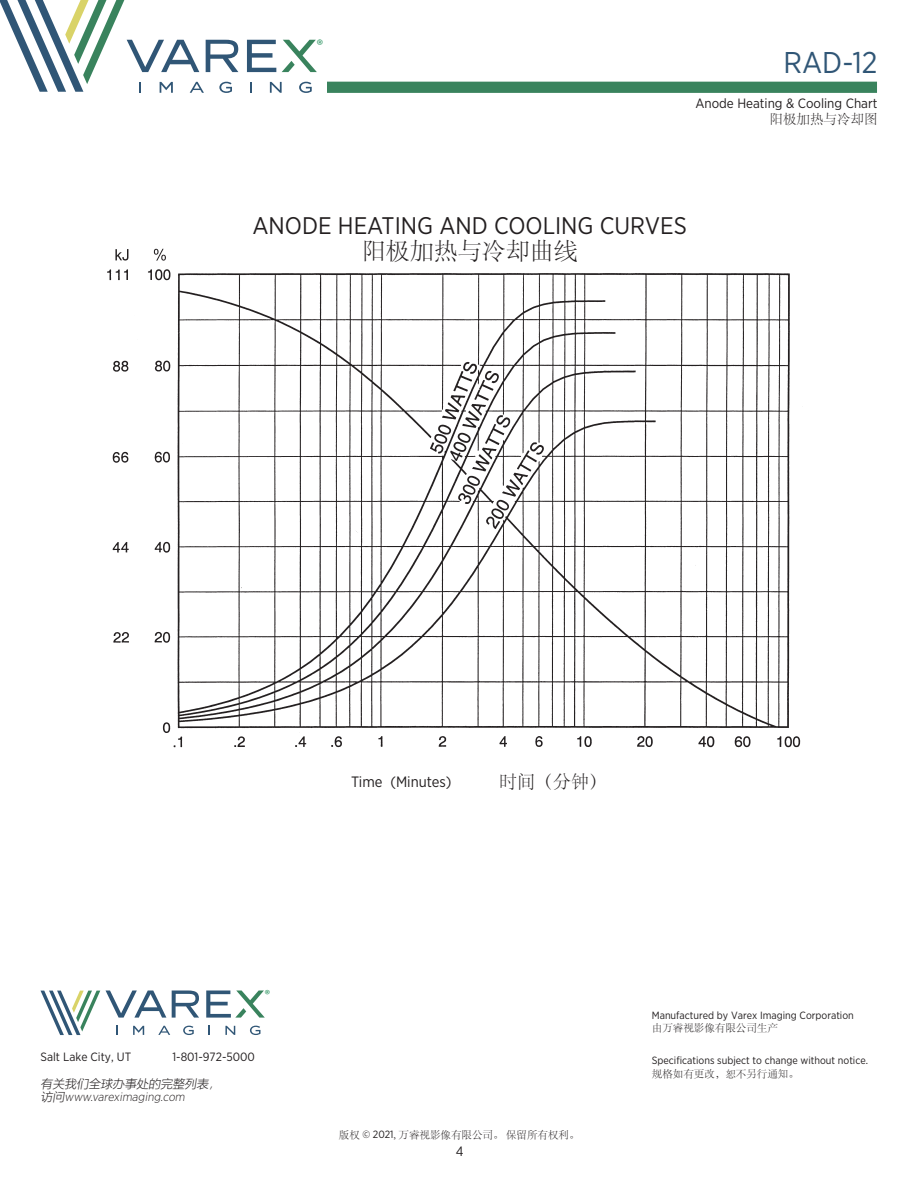
<style>
.page{position:relative;width:918px;height:1188px;background:#fff}
.page>*{position:absolute;margin:0;border:0;box-sizing:border-box;transform-origin:0 0}
.t1{font:30px "Gotham Narrow";color:#305676}
.t2{font:24px "Gotham Narrow";color:#231f20}
.t3{font:24px "ST Song";color:#231f20}
.t4{font:18px "ST Song";color:#231f20}
.t5{font:15px "Gotham Narrow";color:#231f20}
.t6{font:13.5px "Gotham Narrow";color:#231f20}
.t7{font:13.5px "ST Song";color:#231f20}
.t8{font:12.3px "Neutraface Text Book Alt";color:#0a8348}
.t9{font:12px "Gotham Narrow";color:#231f20}
.t10{font:italic 300 12px "Gotham Narrow";color:#231f20}
.t11{font:italic 12px "Microsoft Ya Hei UI Light";color:#231f20}
.t12{font:10.5px "Gotham Narrow";color:#231f20}
.t13{font:10.5px "ST Song";color:#231f20}
.t14{font:10.2px "Neutraface Text Book Alt";color:#0a8348}
.s1{font-family:"Microsoft Ya Hei UI Light";font-weight:400}
.s2{font-family:"Gotham Narrow"}
</style>
<div class="page">
<div style="left:327px;top:82px;width:550px;height:11px;background:#39835d"></div>
<svg style="left:0;top:0;width:317px;height:93px"></svg>
<svg style="left:40px;top:991px;width:60px;height:44px"></svg>
<svg style="left:116px;top:1026px;width:2px;height:9px"></svg>
<svg style="left:133px;top:1026px;width:11px;height:9px"></svg>
<svg style="left:158px;top:1026px;width:12px;height:9px"></svg>
<svg style="left:183px;top:1026px;width:11px;height:9px"></svg>
<svg style="left:225px;top:1026px;width:10px;height:9px"></svg>
<svg style="left:250px;top:1026px;width:11px;height:9px"></svg>
<svg style="left:106px;top:991px;width:159px;height:27px"></svg>
<img style="left:107px;top:248px;width:694px;height:500px">
<div style="left:186px;top:215px;width:567px;height:51px;background:#fff"></div>
<p class="t8" style="left:317px;top:36px;width:8px">®</p>
<h1 class="t1" style="left:784px;top:44px;width:95px">RAD-12</h1>
<p class="t6" style="left:695px;top:95px;width:184px">Anode Heating &amp; Cooling Chart</p>
<p class="t7" style="left:770px;top:110px;width:109px">阳极加热与冷却图</p>
<p class="t2" style="left:252px;top:211px;width:436px">ANODE HEATING AND COOLING CURVES</p>
<p class="t3" style="left:362px;top:235px;width:217px">阳极加热与冷却曲线</p>
<p class="t14" style="left:265px;top:987px;width:7px">®</p>
<p class="t5" style="left:351px;top:773px;width:102px">Time (Minutes)</p>
<p class="t4" style="left:499px;top:770px;width:109px">时间（分钟）</p>
<p class="t9" style="left:40px;top:1049px;width:92px">Salt Lake City, UT</p>
<p class="t9" style="left:172px;top:1049px;width:84px">1-801-972-5000</p>
<p class="t11" style="left:40px;top:1075px;width:184px">有关我们全球办事处的完整列表，</p>
<p class="t10" style="left:40px;top:1090px;width:148px"><span class="s1">访问</span>www.vareximaging.com</p>
<p class="t13" style="left:339px;top:1127px;width:242px">版权 <span class="s2">© 2021</span>, 万睿视影像有限公司。 保留所有权利。</p>
<p class="t6" style="left:456px;top:1142px;width:9px">4</p>
<p class="t12" style="left:652px;top:1008px;width:204px">Manufactured by Varex Imaging Corporation</p>
<p class="t13" style="left:652px;top:1021px;width:127px">由万睿视影像有限公司生产</p>
<p class="t12" style="left:652px;top:1054px;width:218px">Specifications subject to change without notice.</p>
<p class="t13" style="left:652px;top:1067px;width:148px">规格如有更改，恕不另行通知。</p>
</div>
